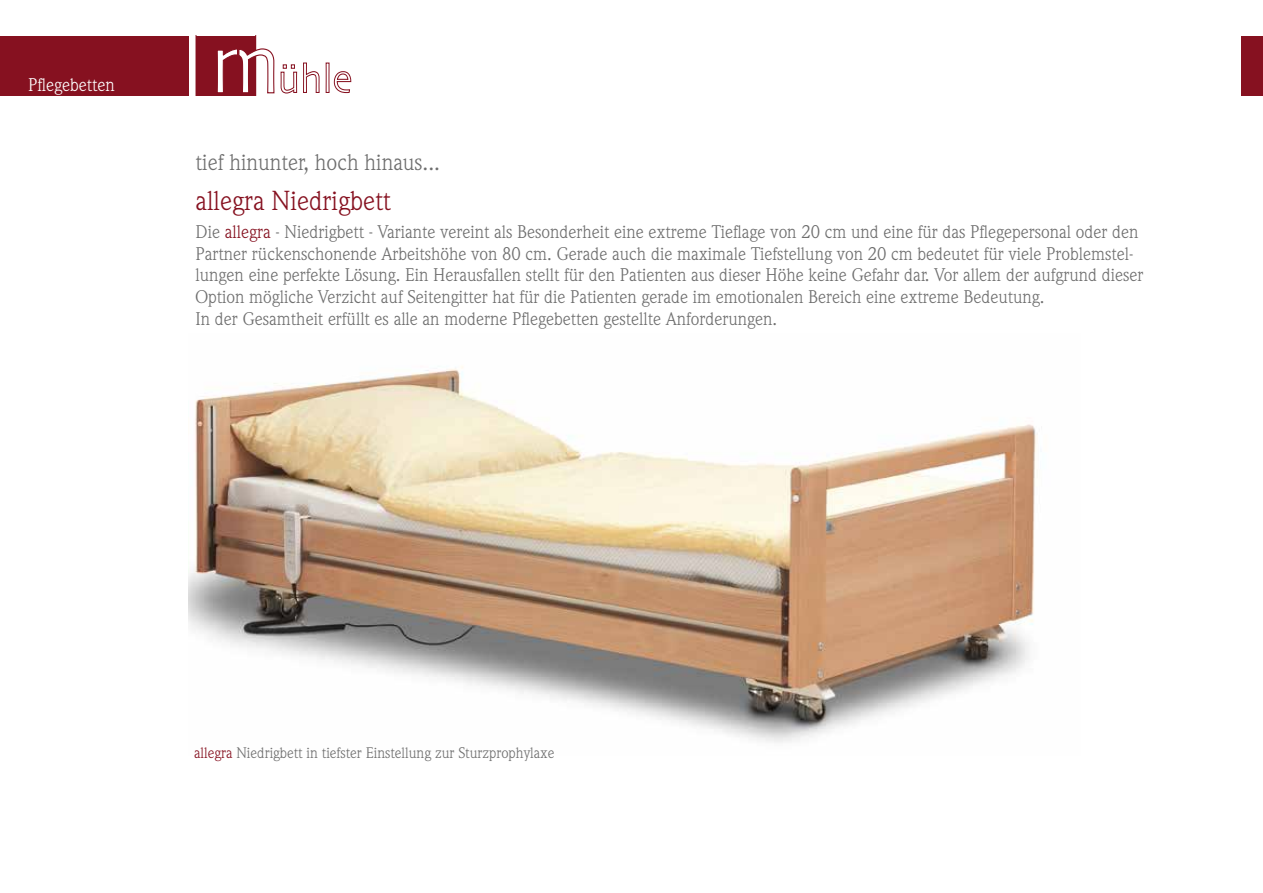
<style>
.page{position:relative;width:1263px;height:893px;background:#fff}
.page>*{position:absolute;margin:0;border:0;box-sizing:border-box;transform-origin:0 0}
.t1{font:27px "Weidemann";color:#861120}
.t2{font:22.5px "Weidemann";color:#6e6e6e}
.t3{font:18px/21.6px "Weidemann";color:#6e6e6e}
.t4{font:18px "Weidemann";color:#fff}
.t5{font:15px "Weidemann";color:#6e6e6e}
.s1{color:#861120}
</style>
<div class="page">
<img style="left:189px;top:366px;width:849px;height:377px">
<svg style="left:196px;top:36px;width:101px;height:60px"></svg>
<svg style="left:303px;top:62px;width:49px;height:31px"></svg>
<div style="left:0;top:36px;width:189px;height:60px;background:#861120"></div>
<div style="left:1242px;top:36px;width:21px;height:60px;background:#861120"></div>
<p class="t4" style="left:28px;top:74px;width:88px">Pflegebetten</p>
<p class="t2" style="left:196px;top:149px;width:246px">tief hinunter, hoch hinaus...</p>
<h1 class="t1" style="left:196px;top:185px;width:197px">allegra Niedrigbett</h1>
<p class="t3" style="left:196px;top:221px;width:949px">Die <span class="s1">allegra</span> - Niedrigbett - Variante vereint als Besonderheit eine extreme Tieflage von 20 cm und eine für das Pflegepersonal oder den Partner rückenschonende Arbeitshöhe von 80 cm. Gerade auch die maximale Tiefstellung von 20 cm bedeutet für viele Problemstel&shy;lungen eine perfekte Lösung. Ein Herausfallen stellt für den Patienten aus dieser Höhe keine Gefahr dar. Vor allem der aufgrund dieser Option mögliche Verzicht auf Seitengitter hat für die Patienten gerade im emotionalen Bereich eine extreme Bedeutung.<br>In der Gesamtheit erfüllt es alle an moderne Pflegebetten gestellte Anforderungen.</p>
<p class="t5" style="left:194px;top:744px;width:362px"><span class="s1">allegra</span> Niedrigbett in tiefster Einstellung zur Sturzprophylaxe</p>
</div>
